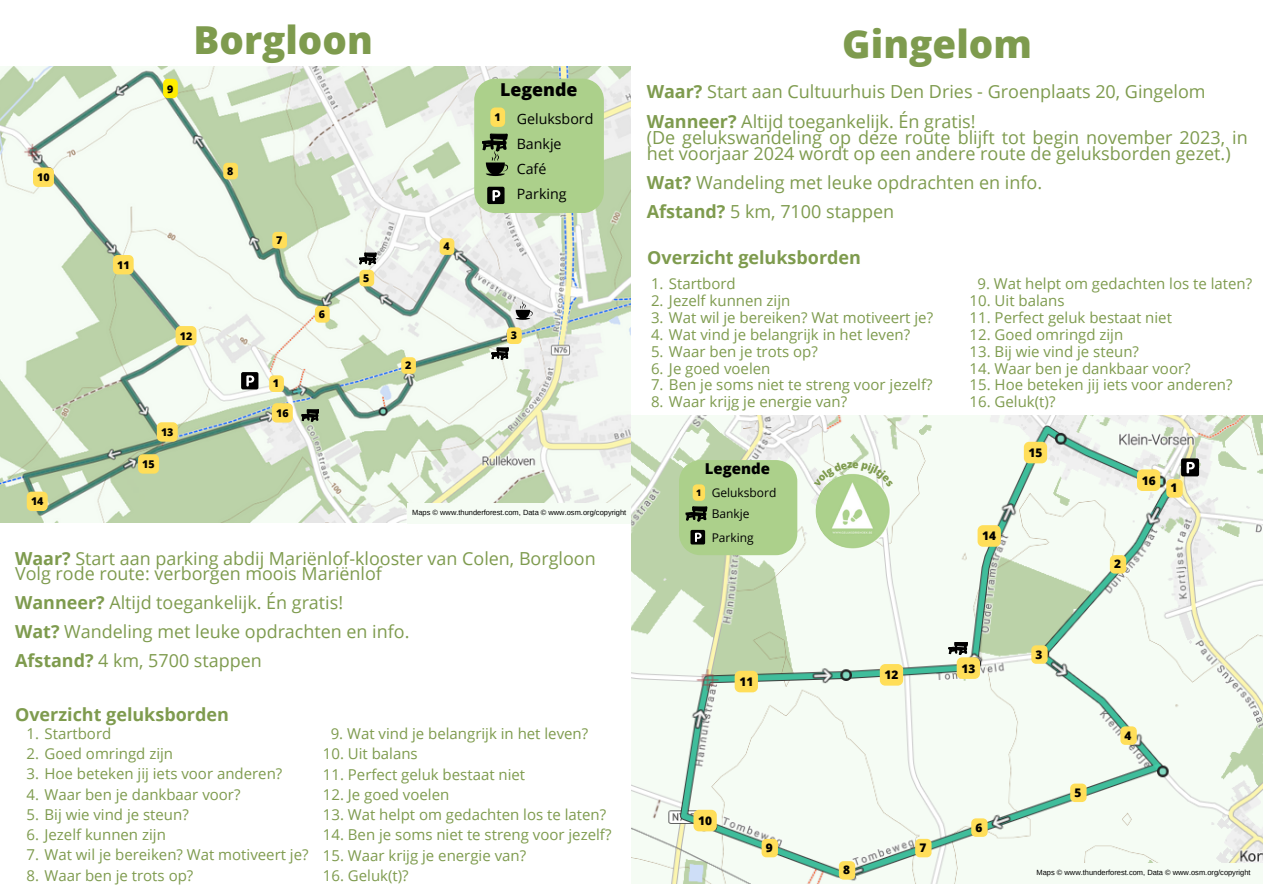
<style>
.page{position:relative;width:1263px;height:894px;background:#fff}
.page>*{position:absolute;margin:0;border:0;box-sizing:border-box;transform-origin:0 0}
.t1{font:800 38.55px "Open Sans";color:#7e9b4e}
.t2{font:18px/15.8px "Open Sans";color:#7e9b4e}
.t3{font:700 18px "Open Sans";color:#7e9b4e}
.t4{font:800 17.7px "Open Sans";color:#000}
.t5{font:15px "Open Sans";color:#7e9b4e}
.t6{font:800 15px "Open Sans";color:#000}
.t7{font:14.25px "Open Sans";color:#000}
.t8{font:12px "Open Sans";color:#000}
.t9{font:800 11.85px "Open Sans";color:#000}
.t10{font:800 10.65px "Open Sans";color:#000}
.t11{font:800 9px "Open Sans";color:#000}
.t12{font:7.5px "Arimo";color:#000}
.s1{font-weight:700}
</style>
<div class="page">
<img style="left:0;top:66px;width:631px;height:456px">
<svg style="left:269px;top:375px;width:15px;height:17px"></svg>
<svg style="left:401px;top:357px;width:15px;height:17px"></svg>
<div style="left:113px;top:255px;width:21px;height:19px;background:#ffde59;border-radius:5px"></div>
<svg style="left:440px;top:238px;width:14px;height:17px"></svg>
<svg style="left:315px;top:306px;width:15px;height:16px"></svg>
<svg style="left:272px;top:232px;width:15px;height:16px"></svg>
<svg style="left:223px;top:163px;width:15px;height:16px"></svg>
<svg style="left:163px;top:79px;width:15px;height:19px"></svg>
<div style="left:33px;top:167px;width:21px;height:20px;background:#ffde59;border-radius:5px"></div>
<div style="left:176px;top:326px;width:20px;height:19px;background:#ffde59;border-radius:5px"></div>
<div style="left:157px;top:422px;width:21px;height:19px;background:#ffde59;border-radius:5px"></div>
<div style="left:27px;top:491px;width:21px;height:20px;background:#ffde59;border-radius:5px"></div>
<div style="left:138px;top:454px;width:21px;height:19px;background:#ffde59;border-radius:5px"></div>
<div style="left:272px;top:403px;width:21px;height:19px;background:#ffde59;border-radius:5px"></div>
<svg style="left:491px;top:327px;width:31px;height:32px"></svg>
<svg style="left:359px;top:253px;width:17px;height:33px"></svg>
<svg style="left:302px;top:409px;width:17px;height:12px"></svg>
<svg style="left:516px;top:301px;width:17px;height:19px"></svg>
<div style="left:241px;top:372px;width:17px;height:17px;background:#000;border-radius:2px"></div>
<svg style="left:246px;top:375px;width:8px;height:11px"></svg>
<svg style="left:474px;top:79px;width:130px;height:134px;background:#a7c786"></svg>
<div style="left:407px;top:502px;width:224px;height:21px;background:#f5fcf4"></div>
<img style="left:632px;top:415px;width:631px;height:468px">
<svg style="left:679px;top:460px;width:118px;height:95px;background:#a9ca88"></svg>
<svg style="left:1166px;top:479px;width:17px;height:18px"></svg>
<svg style="left:1110px;top:555px;width:16px;height:18px"></svg>
<svg style="left:1031px;top:645px;width:17px;height:18px"></svg>
<svg style="left:1120px;top:726px;width:17px;height:18px"></svg>
<svg style="left:1070px;top:783px;width:17px;height:18px"></svg>
<svg style="left:971px;top:818px;width:17px;height:18px"></svg>
<svg style="left:915px;top:838px;width:16px;height:19px"></svg>
<svg style="left:839px;top:860px;width:16px;height:19px"></svg>
<svg style="left:762px;top:838px;width:16px;height:19px"></svg>
<div style="left:693px;top:809px;width:24px;height:22px;background:#ffde59;border-radius:5px"></div>
<div style="left:735px;top:670px;width:23px;height:22px;background:#ffde59;border-radius:5px"></div>
<div style="left:880px;top:664px;width:23px;height:21px;background:#ffde59;border-radius:5px"></div>
<div style="left:957px;top:657px;width:23px;height:21px;background:#ffde59;border-radius:5px"></div>
<div style="left:977px;top:525px;width:24px;height:21px;background:#ffde59;border-radius:5px"></div>
<div style="left:1024px;top:441px;width:23px;height:22px;background:#ffde59;border-radius:5px"></div>
<div style="left:1137px;top:469px;width:23px;height:22px;background:#ffde59;border-radius:5px"></div>
<svg style="left:949px;top:642px;width:19px;height:12px"></svg>
<div style="left:1181px;top:458px;width:18px;height:18px;background:#000;border-radius:2px"></div>
<svg style="left:1186px;top:462px;width:9px;height:11px"></svg>
<div style="left:1025px;top:862px;width:237px;height:21px;background:#f5fcf4"></div>
<img style="left:816px;top:473px;width:75px;height:75px;border-radius:50%">
<svg style="left:814px;top:462px;width:79px;height:25px"></svg>
<p class="t10" style="left:37px;top:170px;width:14px">10</p>
<p class="t10" style="left:31px;top:494px;width:14px">14</p>
<p class="t10" style="left:167px;top:81px;width:8px">9</p>
<p class="t1" style="left:193px;top:13px;width:181px">Borgloon</p>
<p class="t10" style="left:117px;top:257px;width:14px">11</p>
<p class="t10" style="left:180px;top:328px;width:14px">12</p>
<p class="t10" style="left:161px;top:424px;width:14px">13</p>
<p class="t10" style="left:142px;top:456px;width:14px">15</p>
<p class="t10" style="left:227px;top:163px;width:8px">8</p>
<p class="t10" style="left:276px;top:232px;width:8px">7</p>
<p class="t10" style="left:273px;top:376px;width:8px">1</p>
<p class="t10" style="left:276px;top:405px;width:14px">16</p>
<p class="t10" style="left:319px;top:306px;width:8px">6</p>
<p class="t10" style="left:363px;top:270px;width:8px">5</p>
<p class="t10" style="left:443px;top:239px;width:8px">4</p>
<p class="t10" style="left:405px;top:357px;width:8px">2</p>
<p class="t4" style="left:500px;top:77px;width:79px">Legende</p>
<p class="t7" style="left:517px;top:109px;width:78px">Geluksbord</p>
<p class="t7" style="left:517px;top:134px;width:46px">Bankje</p>
<p class="t7" style="left:517px;top:159px;width:31px">Café</p>
<p class="t7" style="left:517px;top:184px;width:51px">Parking</p>
<p class="t10" style="left:495px;top:110px;width:8px">1</p>
<p class="t10" style="left:511px;top:328px;width:8px">3</p>
<p class="t12" style="left:412px;top:508px;width:216px">Maps © www.thunderforest.com, Data © www.osm.org/copyright</p>
<p class="t2" style="left:15px;top:550px;width:582px"><span class="s1">Waar?</span> Start aan parking abdij Mariënlof-klooster van Colen, Borgloon</p>
<p class="t2" style="left:15px;top:564px;width:368px">Volg rode route: verborgen moois Mariënlof</p>
<p class="t2" style="left:15px;top:594px;width:330px"><span class="s1">Wanneer?</span> Altijd toegankelijk. Én gratis!</p>
<p class="t2" style="left:15px;top:623px;width:396px"><span class="s1">Wat?</span> Wandeling met leuke opdrachten en info.</p>
<p class="t2" style="left:15px;top:652px;width:248px"><span class="s1">Afstand?</span> 4 km, 5700 stappen</p>
<p class="t3" style="left:15px;top:701px;width:215px">Overzicht geluksborden</p>
<p class="t5" style="left:27px;top:722px;width:86px">1. Startbord</p>
<p class="t5" style="left:27px;top:742px;width:148px">2. Goed omringd zijn</p>
<p class="t5" style="left:27px;top:763px;width:257px">3. Hoe beteken jij iets voor anderen?</p>
<p class="t5" style="left:27px;top:783px;width:215px">4. Waar ben je dankbaar voor?</p>
<p class="t5" style="left:27px;top:803px;width:164px">5. Bij wie vind je steun?</p>
<p class="t5" style="left:27px;top:823px;width:141px">6. Jezelf kunnen zijn</p>
<p class="t5" style="left:27px;top:844px;width:284px">7. Wat wil je bereiken? Wat motiveert je?</p>
<p class="t5" style="left:27px;top:864px;width:168px">8. Waar ben je trots op?</p>
<p class="t5" style="left:331px;top:723px;width:259px">9. Wat vind je belangrijk in het leven?</p>
<p class="t5" style="left:323px;top:743px;width:96px">10. Uit balans</p>
<p class="t5" style="left:323px;top:763px;width:204px">11. Perfect geluk bestaat niet</p>
<p class="t5" style="left:323px;top:783px;width:128px">12. Je goed voelen</p>
<p class="t5" style="left:323px;top:804px;width:285px">13. Wat helpt om gedachten los te laten?</p>
<p class="t5" style="left:323px;top:824px;width:290px">14. Ben je soms niet te streng voor jezelf?</p>
<p class="t5" style="left:323px;top:844px;width:205px">15. Waar krijg je energie van?</p>
<p class="t5" style="left:323px;top:864px;width:87px">16. Geluk(t)?</p>
<p class="t1" style="left:842px;top:17px;width:191px">Gingelom</p>
<p class="t2" style="left:647px;top:83px;width:560px"><span class="s1">Waar?</span> Start aan Cultuurhuis Den Dries - Groenplaats 20, Gingelom</p>
<p class="t2" style="left:647px;top:113px;width:330px"><span class="s1">Wanneer?</span> Altijd toegankelijk. Én gratis!</p>
<p class="t2" style="left:647px;top:129px;width:603px">(De gelukswandeling op deze route blijft tot begin november 2023, in het voorjaar 2024 wordt op een andere route de geluksborden gezet.)</p>
<p class="t2" style="left:647px;top:174px;width:397px"><span class="s1">Wat?</span> Wandeling met leuke opdrachten en info.</p>
<p class="t2" style="left:647px;top:203px;width:249px"><span class="s1">Afstand?</span> 5 km, 7100 stappen</p>
<p class="t3" style="left:647px;top:245px;width:215px">Overzicht geluksborden</p>
<p class="t5" style="left:651px;top:273px;width:86px">1. Startbord</p>
<p class="t5" style="left:651px;top:290px;width:141px">2. Jezelf kunnen zijn</p>
<p class="t5" style="left:651px;top:307px;width:284px">3. Wat wil je bereiken? Wat motiveert je?</p>
<p class="t5" style="left:651px;top:323px;width:261px">4. Wat vind je belangrijk in het leven?</p>
<p class="t5" style="left:651px;top:340px;width:168px">5. Waar ben je trots op?</p>
<p class="t5" style="left:651px;top:357px;width:121px">6. Je goed voelen</p>
<p class="t5" style="left:651px;top:374px;width:283px">7. Ben je soms niet te streng voor jezelf?</p>
<p class="t5" style="left:651px;top:391px;width:198px">8. Waar krijg je energie van?</p>
<p class="t6" style="left:705px;top:457px;width:67px">Legende</p>
<p class="t8" style="left:712px;top:484px;width:66px">Geluksbord</p>
<p class="t8" style="left:712px;top:505px;width:39px">Bankje</p>
<p class="t8" style="left:712px;top:529px;width:44px">Parking</p>
<p class="t11" style="left:696px;top:486px;width:7px">1</p>
<p class="t5" style="left:977px;top:273px;width:276px">9. Wat helpt om gedachten los te laten?</p>
<p class="t5" style="left:970px;top:290px;width:96px">10. Uit balans</p>
<p class="t5" style="left:970px;top:307px;width:204px">11. Perfect geluk bestaat niet</p>
<p class="t5" style="left:970px;top:323px;width:155px">12. Goed omringd zijn</p>
<p class="t5" style="left:970px;top:340px;width:171px">13. Bij wie vind je steun?</p>
<p class="t5" style="left:970px;top:357px;width:223px">14. Waar ben je dankbaar voor?</p>
<p class="t5" style="left:970px;top:374px;width:264px">15. Hoe beteken jij iets voor anderen?</p>
<p class="t5" style="left:970px;top:391px;width:87px">16. Geluk(t)?</p>
<p class="t9" style="left:982px;top:527px;width:15px">14</p>
<p class="t9" style="left:1028px;top:444px;width:15px">15</p>
<p class="t9" style="left:1142px;top:472px;width:15px">16</p>
<p class="t9" style="left:1170px;top:479px;width:8px">1</p>
<p class="t9" style="left:1114px;top:555px;width:8px">2</p>
<p class="t9" style="left:739px;top:673px;width:15px">11</p>
<p class="t9" style="left:698px;top:812px;width:15px">10</p>
<p class="t9" style="left:766px;top:839px;width:8px">9</p>
<p class="t9" style="left:884px;top:666px;width:15px">12</p>
<p class="t9" style="left:961px;top:659px;width:15px">13</p>
<p class="t9" style="left:843px;top:861px;width:8px">8</p>
<p class="t9" style="left:919px;top:839px;width:8px">7</p>
<p class="t9" style="left:975px;top:818px;width:8px">6</p>
<p class="t9" style="left:1035px;top:645px;width:8px">3</p>
<p class="t9" style="left:1074px;top:783px;width:8px">5</p>
<p class="t9" style="left:1125px;top:726px;width:8px">4</p>
<p class="t12" style="left:1036px;top:868px;width:216px">Maps © www.thunderforest.com, Data © www.osm.org/copyright</p>
</div>
